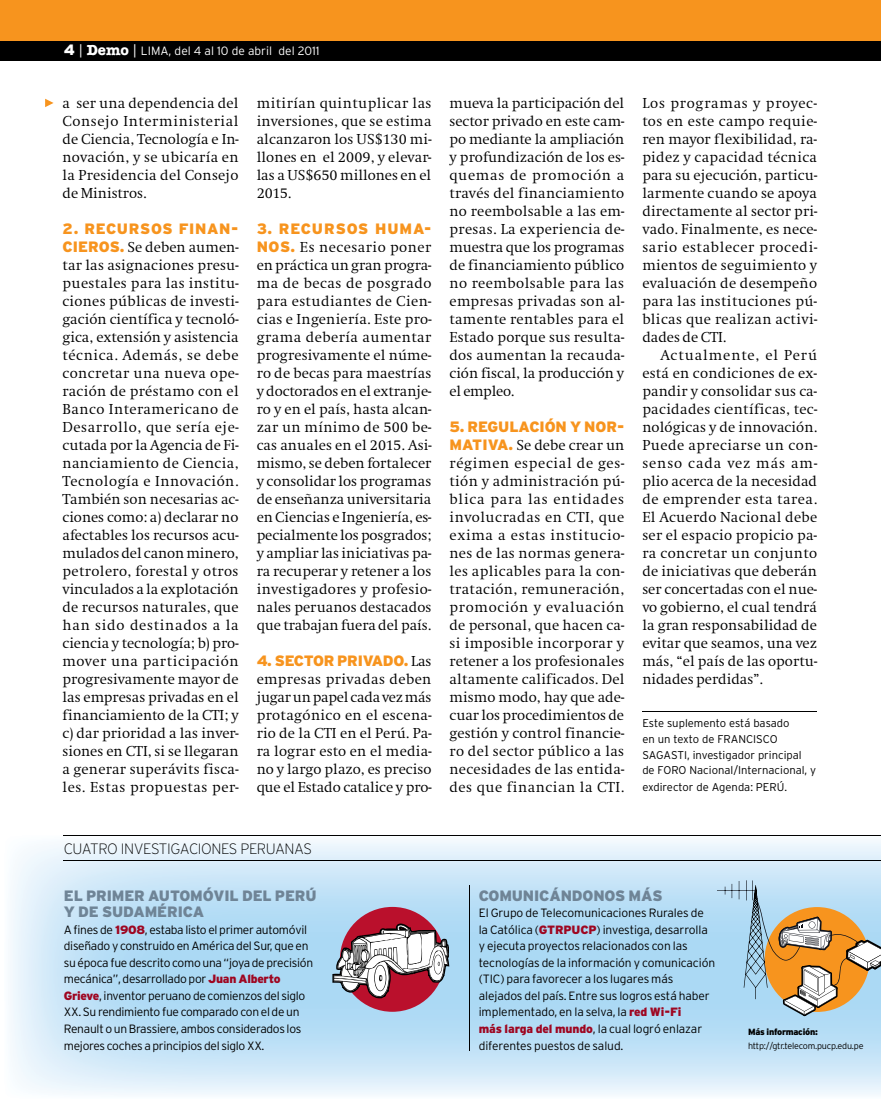
<style>
.page{position:relative;width:881px;height:1106px;background:#fff}
.page>*{position:absolute;margin:0;border:0;box-sizing:border-box;transform-origin:0 0}
.t1{font:300 15px/18px "Swift EF";letter-spacing:.005em;color:#000;text-align:justify}
.t2{font:900 15px/16.5px "Interstate";letter-spacing:-.01em;color:#6f8496}
.t3{font:900 15px "Interstate";letter-spacing:-.005em;color:#f7941e}
.t4{font:200 15px "Interstate";letter-spacing:-.035em;color:#000}
.t5{font:900 15px "Interstate";letter-spacing:.045em;color:#f7941e}
.t6{font:900 15px "Interstate";letter-spacing:.055em;color:#f7941e}
.t7{font:300 12px/16.5px "Interstate";letter-spacing:-.025em;color:#000}
.t8{font:300 12px "Interstate";color:#fff}
.t9{font:300 11.25px/15.9px "Interstate";color:#000}
.t10{font:300 9px "Interstate";letter-spacing:-.025em;color:#000}
.t11{font:900 9px "Interstate";letter-spacing:-.025em;color:#000}
.s1{font-weight:900;font-size:15px}
.s2{font-size:13.5px}
.s3{font-family:"American Typewriter";font-weight:700;font-size:15px}
.s4{font-family:"Interstate";font-weight:900;color:#f7941e}
.s5{font-family:"Swift EF";font-weight:300;color:#000}
.s6{font-weight:900;color:#9e0621}
</style>
<div class="page">
<img style="left:10px;top:835px;width:870px;height:260px">
<svg style="left:45px;top:99px;width:9px;height:8px"></svg>
<div style="left:0;top:0;width:880px;height:41px;background:#f7941e"></div>
<div style="left:0;top:41px;width:880px;height:20px;background:#000"></div>
<hr style="left:64px;top:860px;width:816px;height:1px;background:#000">
<hr style="left:64px;top:835px;width:816px;height:1px;background:#000">
<hr style="left:642px;top:711px;width:174px;height:1px;background:#000">
<hr style="left:716px;top:890px;width:39px;height:1px;background:#0e1119">
<svg style="left:731px;top:883px;width:1px;height:15px"></svg>
<svg style="left:738px;top:880px;width:142px;height:136px;background:#c0b9a5"></svg>
<div style="left:340px;top:907px;width:104px;height:104px;background:#ba102c;border-radius:50%"></div>
<hr style="left:469px;top:885px;width:1px;height:166px;background:#000">
<svg style="left:332px;top:923px;width:117px;height:75px"></svg>
<p class="t8" style="left:64px;top:44px;width:257px"><span class="s1">4</span> <span class="s2">|</span> <span class="s3">Demo</span> <span class="s2">|</span> LIMA, del 4 al 10 de abril del 2011</p>
<p class="t1" style="left:62px;top:94px;width:178px">a ser una dependencia del Consejo Interministerial de Ciencia, Tecnología e In&shy;novación, y se ubicaría en la Presidencia del Consejo de Ministros.</p>
<p class="t5" style="left:62px;top:220px;width:177px">2. RECURSOS FINAN-</p>
<p class="t1" style="left:62px;top:238px;width:178px"><span class="s4">CIEROS.</span> Se deben aumen&shy;tar las asignaciones presu&shy;puestales para las institu&shy;ciones públicas de investi&shy;gación científica y tecnoló&shy;gica, extensión y asistencia técnica. Además, se debe concretar una nueva ope&shy;ración de préstamo con el Banco Interamericano de Desarrollo, que sería eje&shy;cutada por la Agencia de Fi&shy;nanciamiento de Ciencia, Tecnología e Innovación.<br>También son necesarias ac&shy;ciones como: a) declarar no afectables los recursos acu&shy;mulados del canon minero, petrolero, forestal y otros vinculados a la explotación de recursos naturales, que han sido destinados a la ciencia y tecnología; b) pro&shy;mover una participación progresivamente mayor de las empresas privadas en el financiamiento de la CTI; y c) dar prioridad a las inver&shy;siones en CTI, si se llegaran a generar superávits fisca&shy;les. Estas propuestas per-</p>
<p class="t1" style="left:256px;top:94px;width:176px">mitirían quintuplicar las inversiones, que se estima alcanzaron los US$130 mi&shy;llones en el 2009, y elevar&shy;las a US$650 millones en el 2015.</p>
<p class="t6" style="left:256px;top:220px;width:176px">3. RECURSOS HUMA-</p>
<p class="t1" style="left:256px;top:238px;width:176px"><span class="s4">NOS.</span> Es necesario poner en práctica un gran progra&shy;ma de becas de posgrado para estudiantes de Cien&shy;cias e Ingeniería. Este pro&shy;grama debería aumentar progresivamente el núme&shy;ro de becas para maestrías y doctorados en el extranje&shy;ro y en el país, hasta alcan&shy;zar un mínimo de 500 be&shy;cas anuales en el 2015. Asi&shy;mismo, se deben fortalecer y consolidar los programas de enseñanza universitaria en Ciencias e Ingeniería, es&shy;pecialmente los posgrados; y ampliar las iniciativas pa&shy;ra recuperar y retener a los investigadores y profesio&shy;nales peruanos destacados que trabajan fuera del país.</p>
<p class="t3" style="left:256px;top:652px;width:176px">4. SECTOR PRIVADO. <span class="s5">Las</span></p>
<p class="t1" style="left:256px;top:670px;width:176px">empresas privadas deben jugar un papel cada vez más protagónico en el escena&shy;rio de la CTI en el Perú. Pa&shy;ra lograr esto en el media&shy;no y largo plazo, es preciso que el Estado catalice y pro-</p>
<p class="t1" style="left:449px;top:94px;width:176px">mueva la participación del sector privado en este cam&shy;po mediante la ampliación y profundización de los es&shy;quemas de promoción a través del financiamiento no reembolsable a las em&shy;presas. La experiencia de&shy;muestra que los programas de financiamiento público no reembolsable para las empresas privadas son al&shy;tamente rentables para el Estado porque sus resulta&shy;dos aumentan la recauda&shy;ción fiscal, la producción y el empleo.</p>
<p class="t3" style="left:449px;top:418px;width:176px">5. REGULACIÓN Y NOR-</p>
<p class="t1" style="left:449px;top:436px;width:176px"><span class="s4">MATIVA.</span> Se debe crear un régimen especial de ges&shy;tión y administración pú&shy;blica para las entidades involucradas en CTI, que exima a estas institucio&shy;nes de las normas genera&shy;les aplicables para la con&shy;tratación, remuneración, promoción y evaluación de personal, que hacen ca&shy;si imposible incorporar y retener a los profesionales altamente calificados. Del mismo modo, hay que ade&shy;cuar los procedimientos de gestión y control financie&shy;ro del sector público a las necesidades de las entida&shy;des que financian la CTI.</p>
<p class="t1" style="left:642px;top:95px;width:176px">Los programas y proyec&shy;tos en este campo requie&shy;ren mayor flexibilidad, ra&shy;pidez y capacidad técnica para su ejecución, particu&shy;larmente cuando se apoya directamente al sector pri&shy;vado. Finalmente, es nece&shy;sario establecer procedi&shy;mientos de seguimiento y evaluación de desempeño para las instituciones pú&shy;blicas que realizan activi&shy;dades de CTI.</p>
<p class="t1" style="left:642px;top:347px;width:176px;text-indent:18px">Actualmente, el Perú está en condiciones de ex&shy;pandir y consolidar sus ca&shy;pacidades científicas, tec&shy;nológicas y de innovación.<br>Puede apreciarse un con&shy;senso cada vez más am&shy;plio acerca de la necesidad de emprender esta tarea.<br>El Acuerdo Nacional debe ser el espacio propicio pa&shy;ra concretar un conjunto de iniciativas que deberán ser concertadas con el nue&shy;vo gobierno, el cual tendrá la gran responsabilidad de evitar que seamos, una vez más, “el país de las oportu&shy;nidades perdidas”.</p>
<p class="t9" style="left:642px;top:715px;width:175px">Este suplemento está basado<br>en un texto de FrANCISCo<br>SAGASTI, investigador principal de Foro Nacional/Internacional, y exdirector de Agenda: pErÚ.</p>
<p class="t4" style="left:64px;top:840px;width:250px">CUATRO INVESTIGACIONES PERUANAS</p>
<p class="t2" style="left:64px;top:887px;width:254px">EL PRIMER AUTOMÓVIL DEL PERÚ<br>Y DE SUDAMÉRICA</p>
<p class="t7" style="left:64px;top:921px;width:251px">A fines de <span class="s6">1908</span>, estaba listo el primer automóvil diseñado y construido en América del Sur, que en su época fue descrito como una “joya de precisión mecánica”, desarrollado por <span class="s6">Juan Alberto Grieve</span>, inventor peruano de comienzos del siglo XX. Su rendimiento fue comparado con el de un renault o un Brassiere, ambos considerados los mejores coches a principios del siglo XX.</p>
<p class="t2" style="left:478px;top:887px;width:185px">COMUNICÁNDONOS MÁS</p>
<p class="t7" style="left:478px;top:904px;width:238px">El Grupo de Telecomunicaciones rurales de la Católica (<span class="s6">GTRPUCP</span>) investiga, desarrolla y ejecuta proyectos relacionados con las tecnologías de la información y comunicación (TIC) para favorecer a los lugares más alejados del país. Entre sus logros está haber implementado, en la selva, la <span class="s6">red Wi-Fi<br>más larga del mundo</span>, la cual logró enlazar diferentes puestos de salud.</p>
<p class="t11" style="left:747px;top:1027px;width:71px">Más información:</p>
<p class="t10" style="left:747px;top:1040px;width:117px">http://gtr.telecom.pucp.edu.pe</p>
</div>
